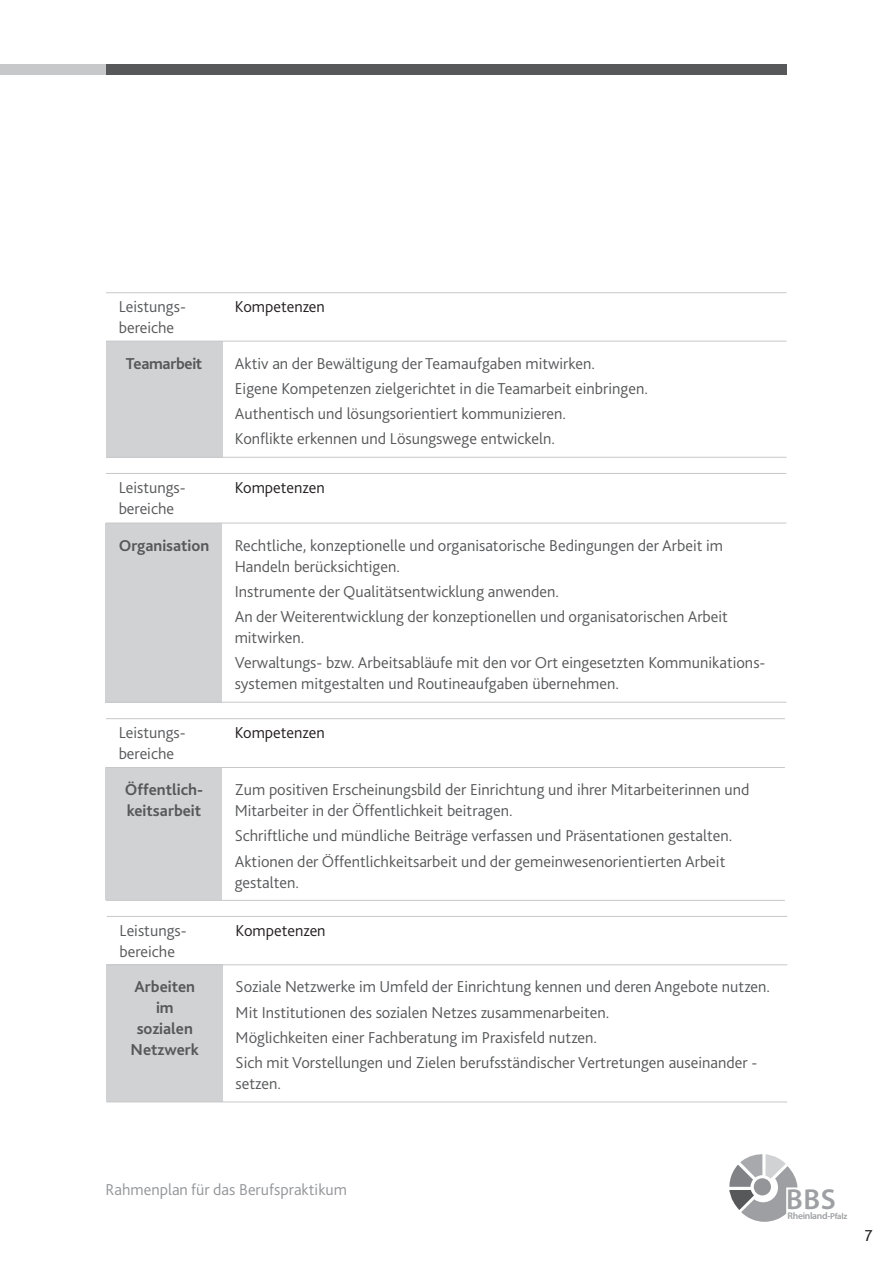
<style>
.page{position:relative;width:893px;height:1263px;background:#fff}
.page>*{position:absolute;margin:0;border:0;box-sizing:border-box;transform-origin:0 0}
.t1{font:600 28.95px "Myriad Pro";color:#9d9fa2}
.t2{font:300 16.5px/25.2px "Bliss 2";color:#57585a}
.t3{font:700 16.5px/21px "Bliss 2";color:#57585a}
.t4{font:300 16.5px "Bliss 2";color:#231f20}
.t5{font:300 16.5px "Bliss 2";color:#939598}
.t6{font:700 16.5px "Bliss 2";letter-spacing:-.02em;color:#57585a}
.t7{font:16.5px "Bliss 2";color:#231f20}
.t8{font:600 9.6px "Myriad Pro";letter-spacing:-.03em;color:#9d9fa2}
.s1{font-size:8.7px}
</style>
<div class="page">
<div style="left:0;top:64px;width:273px;height:10px;background:#c7c8ca"></div>
<div style="left:107px;top:64px;width:680px;height:10px;background:#57585a"></div>
<svg style="left:729px;top:1154px;width:68px;height:68px"></svg>
<div style="left:754px;top:1178px;width:17px;height:17px;background:#939598;border-radius:50%"></div>
<div style="left:106px;top:341px;width:116px;height:116px;background:#d1d2d4"></div>
<hr style="left:106px;top:292px;width:116px;height:1px;background:#c7c8ca">
<hr style="left:222px;top:292px;width:564px;height:1px;background:#c7c8ca">
<hr style="left:106px;top:341px;width:116px;height:1px;background:#c7c8ca">
<hr style="left:222px;top:341px;width:564px;height:1px;background:#c7c8ca">
<hr style="left:106px;top:457px;width:116px;height:1px;background:#c7c8ca">
<hr style="left:222px;top:457px;width:564px;height:1px;background:#c7c8ca">
<div style="left:106px;top:523px;width:116px;height:179px;background:#d1d2d4"></div>
<hr style="left:106px;top:473px;width:116px;height:1px;background:#c7c8ca">
<hr style="left:222px;top:473px;width:564px;height:1px;background:#c7c8ca">
<hr style="left:106px;top:523px;width:116px;height:1px;background:#c7c8ca">
<hr style="left:222px;top:523px;width:564px;height:1px;background:#c7c8ca">
<hr style="left:106px;top:702px;width:116px;height:1px;background:#c7c8ca">
<hr style="left:222px;top:702px;width:564px;height:1px;background:#c7c8ca">
<div style="left:106px;top:767px;width:116px;height:133px;background:#d1d2d4"></div>
<hr style="left:106px;top:900px;width:116px;height:1px;background:#c7c8ca">
<hr style="left:222px;top:900px;width:563px;height:1px;background:#c7c8ca">
<hr style="left:106px;top:718px;width:116px;height:1px;background:#c7c8ca">
<hr style="left:222px;top:718px;width:563px;height:1px;background:#c7c8ca">
<hr style="left:106px;top:767px;width:116px;height:1px;background:#c7c8ca">
<hr style="left:222px;top:767px;width:563px;height:1px;background:#c7c8ca">
<div style="left:107px;top:965px;width:116px;height:137px;background:#d1d2d4"></div>
<hr style="left:107px;top:916px;width:116px;height:1px;background:#c7c8ca">
<hr style="left:223px;top:916px;width:564px;height:1px;background:#c7c8ca">
<hr style="left:107px;top:964px;width:116px;height:1px;background:#c7c8ca">
<hr style="left:223px;top:964px;width:564px;height:1px;background:#c7c8ca">
<hr style="left:107px;top:1101px;width:116px;height:1px;background:#c7c8ca">
<hr style="left:223px;top:1101px;width:564px;height:1px;background:#c7c8ca">
<p class="t2" style="left:119px;top:295px;width:69px;line-height:21px">Leistungs&shy;bereiche</p>
<p class="t4" style="left:235px;top:296px;width:92px">Kompetenzen</p>
<p class="t6" style="left:126px;top:353px;width:78px">Teamarbeit</p>
<p class="t2" style="left:235px;top:350px;width:415px">Aktiv an der Bewältigung der Teamaufgaben mitwirken.<br>Eigene Kompetenzen zielgerichtet in die Teamarbeit einbringen.<br>Authentisch und lösungsorientiert kommunizieren.<br>Konflikte erkennen und Lösungswege entwickeln.</p>
<p class="t2" style="left:119px;top:476px;width:69px;line-height:21px">Leistungs&shy;bereiche</p>
<p class="t4" style="left:235px;top:477px;width:92px">Kompetenzen</p>
<p class="t3" style="left:119px;top:534px;width:92px">Organisation</p>
<p class="t2" style="left:235px;top:534px;width:490px;line-height:21px">Rechtliche, konzeptionelle und organisatorische Bedingungen der Arbeit im<br>Handeln berücksichtigen.</p>
<p class="t2" style="left:235px;top:578px;width:495px">Instrumente der Qualitätsentwicklung anwenden.<br>An der Weiterentwicklung der konzeptionellen und organisatorischen Arbeit</p>
<p class="t2" style="left:235px;top:625px;width:532px">mitwirken.<br>Verwaltungs- bzw. Arbeitsabläufe mit den vor Ort eingesetzten Kommunikations-</p>
<p class="t2" style="left:235px;top:671px;width:386px">systemen mitgestalten und Routineaufgaben übernehmen.</p>
<p class="t2" style="left:119px;top:721px;width:69px;line-height:21px">Leistungs&shy;bereiche</p>
<p class="t4" style="left:235px;top:722px;width:92px">Kompetenzen</p>
<p class="t3" style="left:125px;top:779px;width:80px">Öffentlich&shy;keitsarbeit</p>
<p class="t2" style="left:235px;top:779px;width:516px;line-height:21px">Zum positiven Erscheinungsbild der Einrichtung und ihrer Mitarbeiterinnen und<br>Mitarbeiter in der Öffentlichkeit beitragen.</p>
<p class="t2" style="left:235px;top:823px;width:499px">Schriftliche und mündliche Beiträge verfassen und Präsentationen gestalten.<br>Aktionen der Öffentlichkeitsarbeit und der gemeinwesenorientierten Arbeit</p>
<p class="t2" style="left:235px;top:869px;width:66px">gestalten.</p>
<p class="t2" style="left:120px;top:919px;width:69px;line-height:21px">Leistungs&shy;bereiche</p>
<p class="t4" style="left:236px;top:920px;width:92px">Kompetenzen</p>
<p class="t3" style="left:131px;top:976px;width:70px;text-align:center">Arbeiten im sozialen<br>Netzwerk</p>
<p class="t2" style="left:236px;top:974px;width:536px">Soziale Netzwerke im Umfeld der Einrichtung kennen und deren Angebote nutzen.<br>Mit Institutionen des sozialen Netzes zusammenarbeiten.<br>Möglichkeiten einer Fachberatung im Praxisfeld nutzen.<br>Sich mit Vorstellungen und Zielen berufsständischer Vertretungen auseinander -</p>
<p class="t2" style="left:236px;top:1071px;width:47px">setzen.</p>
<p class="t5" style="left:106px;top:1179px;width:243px">Rahmenplan für das Berufspraktikum</p>
<h1 class="t1" style="left:786px;top:1181px;width:51px">BBS</h1>
<p class="t8" style="left:787px;top:1209px;width:61px">Rheinland-<span class="s1">Pfalz</span></p>
<p class="t7" style="left:865px;top:1226px;width:9px">7</p>
</div>
